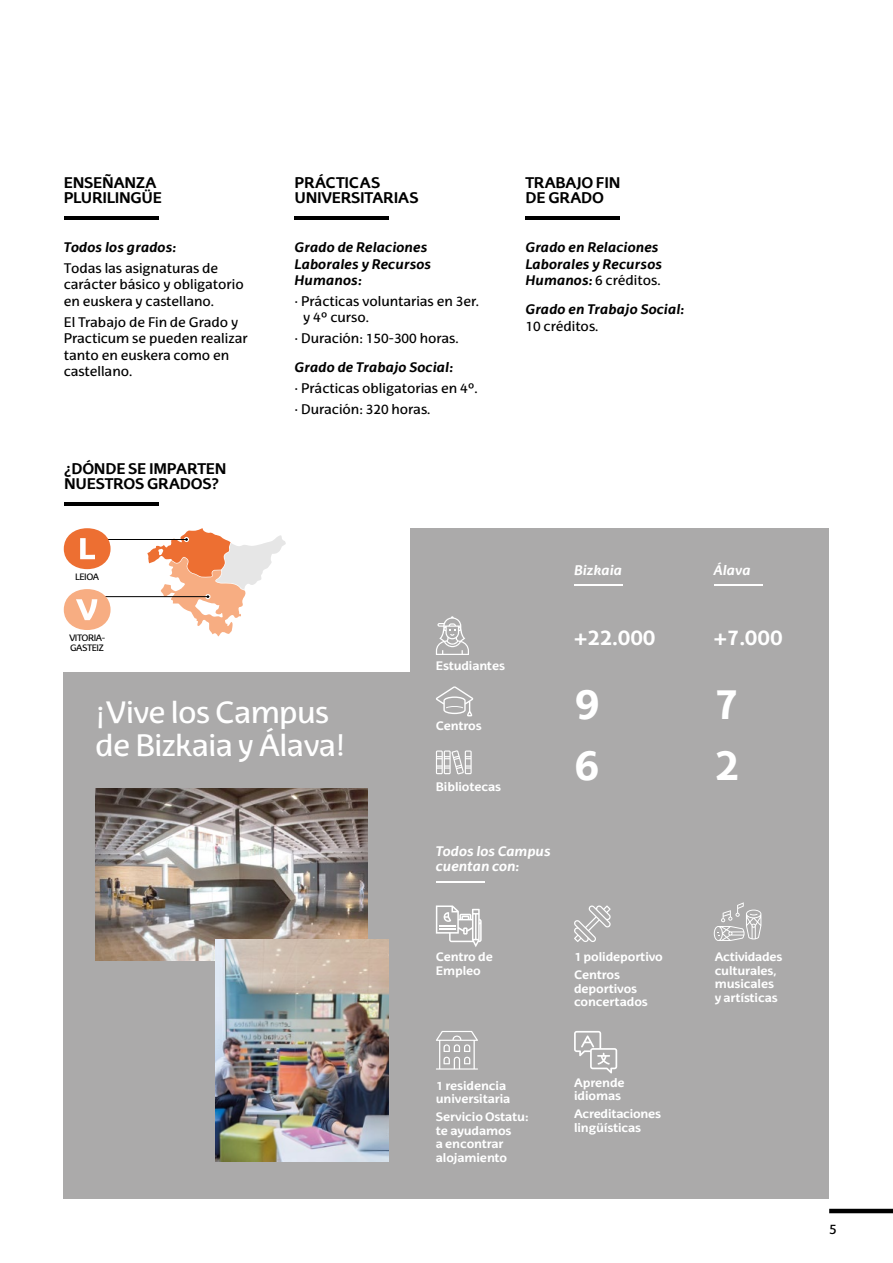
<style>
.page{position:relative;width:893px;height:1263px;background:#fff}
.page>*{position:absolute;margin:0;border:0;box-sizing:border-box;transform-origin:0 0}
.texto_us{font:700 42px "EHU Sans";color:#fff}
.texto_us-2{font:30px/33px "EHU Sans";letter-spacing:-.02em;color:#fff}
.texto_us-3{font:700 21px "EHU Sans";letter-spacing:-.01em;color:#fff}
.texto_us-4{font:700 15px/15px "EHU Sans";letter-spacing:-.02em;color:#000}
.texto_us-5{font:700 15px "EHU Sans";color:#000}
.texto_us-6{font:13.5px/16.5px "EHU Sans";color:#000}
.texto_us-7{font:italic 700 13.5px/16.5px "EHU Sans";color:#000}
.texto_us-8{font:italic 700 13.5px/15px "EHU Sans";letter-spacing:-.01em;color:#fff}
.texto_us-9{font:700 12px/13.5px "EHU Sans";letter-spacing:-.01em;color:#fff}
.Normal_us{font:9px/10.1px "EHU Sans";letter-spacing:-.05em;color:#000}
.s1{font-weight:400;font-style:normal}
</style>
<div class="page">
<div style="left:64px;top:528px;width:765px;height:671px;background:#abaaaa"></div>
<hr style="left:574px;top:585px;width:49px;height:1px;background:#fff">
<hr style="left:714px;top:585px;width:48px;height:1px;background:#fff">
<svg style="left:436px;top:1031px;width:42px;height:38px"></svg>
<svg style="left:714px;top:902px;width:47px;height:39px"></svg>
<svg style="left:436px;top:616px;width:33px;height:39px"></svg>
<svg style="left:436px;top:686px;width:37px;height:30px"></svg>
<svg style="left:436px;top:750px;width:36px;height:24px"></svg>
<svg style="left:436px;top:905px;width:46px;height:42px"></svg>
<svg style="left:574px;top:905px;width:37px;height:37px"></svg>
<svg style="left:574px;top:1031px;width:43px;height:42px"></svg>
<hr style="left:436px;top:881px;width:49px;height:2px;background:#fff">
<div style="left:0;top:463px;width:410px;height:209px;background:#fff"></div>
<hr style="left:295px;top:216px;width:94px;height:3px;background:#000">
<hr style="left:64px;top:216px;width:94px;height:3px;background:#000">
<hr style="left:525px;top:216px;width:95px;height:3px;background:#000">
<svg style="left:147px;top:528px;width:139px;height:108px"></svg>
<hr style="left:103px;top:539px;width:85px;height:1px;background:#000">
<hr style="left:96px;top:596px;width:113px;height:1px;background:#000">
<div style="left:64px;top:528px;width:47px;height:41px;background:#ed6f32;border-radius:50%"></div>
<svg style="left:80px;top:538px;width:15px;height:21px"></svg>
<div style="left:64px;top:589px;width:47px;height:41px;background:#f7ad82;border-radius:50%"></div>
<svg style="left:76px;top:599px;width:21px;height:21px"></svg>
<hr style="left:64px;top:502px;width:95px;height:4px;background:#000">
<img style="left:95px;top:789px;width:272px;height:171px">
<img style="left:216px;top:939px;width:173px;height:222px">
<hr style="left:829px;top:1209px;width:64px;height:4px;background:#000">
<p class="texto_us-5" style="left:295px;top:173px;width:87px">PRÁCTICAS</p>
<p class="texto_us-4" style="left:295px;top:190px;width:126px">UNIVERSITARIAS</p>
<p class="texto_us-4" style="left:64px;top:175px;width:100px">ENSEÑANZA<br>PLURILINGÜE</p>
<p class="texto_us-4" style="left:525px;top:175px;width:96px">TRABAJO FIN<br>DE GRADO</p>
<p class="texto_us-7" style="left:64px;top:239px;width:114px">Todos los grados:</p>
<p class="texto_us-6" style="left:64px;top:260px;width:181px">Todas las asignaturas de carácter básico y obligatorio en euskera y castellano.</p>
<p class="texto_us-6" style="left:64px;top:313px;width:185px">El Trabajo de Fin de Grado y<br>Practicum se pueden realizar tanto en euskera como en castellano.</p>
<p class="texto_us-7" style="left:295px;top:239px;width:138px">Grado de Relaciones<br>Laborales y Recursos<br>Humanos:</p>
<p class="texto_us-6" style="left:303px;top:293px;width:177px;text-indent:-9px">· Prácticas voluntarias en 3er. y 4º curso.</p>
<p class="texto_us-6" style="left:295px;top:330px;width:166px">· Duración: 150-300 horas.</p>
<p class="texto_us-7" style="left:295px;top:359px;width:160px">Grado de Trabajo Social:</p>
<p class="texto_us-6" style="left:295px;top:380px;width:185px">· Prácticas obligatorias en 4º.</p>
<p class="texto_us-6" style="left:295px;top:401px;width:137px">· Duración: 320 horas.</p>
<p class="texto_us-7" style="left:525px;top:239px;width:138px">Grado en Relaciones<br>Laborales y Recursos<br>Humanos: <span class="s1">6 créditos.</span></p>
<p class="texto_us-7" style="left:525px;top:301px;width:160px">Grado en Trabajo Social:<br><span class="s1">10 créditos.</span></p>
<p class="texto_us-4" style="left:64px;top:461px;width:164px">¿DÓNDE SE IMPARTEN<br>NUESTROS GRADOS?</p>
<p class="Normal_us" style="left:75px;top:571px;width:26px">LEIOA</p>
<p class="Normal_us" style="left:69px;top:632px;width:38px">VITORIA-<br>GASTEIZ</p>
<p class="texto_us-2" style="left:95px;top:695px;width:252px">¡Vive los Campus de Bizkaia y Álava!</p>
<p class="texto_us-8" style="left:574px;top:562px;width:50px">Bizkaia</p>
<p class="texto_us-8" style="left:714px;top:562px;width:38px">Álava</p>
<p class="texto_us-9" style="left:436px;top:659px;width:71px">Estudiantes</p>
<p class="texto_us-9" style="left:436px;top:718px;width:47px">Centros</p>
<p class="texto_us-9" style="left:436px;top:779px;width:67px">Bibliotecas</p>
<p class="texto_us-8" style="left:436px;top:843px;width:117px">Todos los Campus cuentan con:</p>
<p class="texto_us-3" style="left:574px;top:624px;width:83px">+22.000</p>
<p class="texto_us-3" style="left:714px;top:624px;width:71px">+7.000</p>
<p class="texto_us" style="left:574px;top:678px;width:27px">9</p>
<p class="texto_us" style="left:714px;top:678px;width:27px">7</p>
<p class="texto_us" style="left:574px;top:738px;width:27px">6</p>
<p class="texto_us" style="left:714px;top:738px;width:27px">2</p>
<p class="texto_us-9" style="left:436px;top:950px;width:59px">Centro de<br>Empleo</p>
<p class="texto_us-9" style="left:574px;top:950px;width:90px">1 polideportivo</p>
<p class="texto_us-9" style="left:574px;top:968px;width:75px">Centros deportivos concertados</p>
<p class="texto_us-9" style="left:436px;top:1078px;width:76px">1 residencia universitaria</p>
<p class="texto_us-9" style="left:436px;top:1110px;width:94px">Servicio Ostatu: te ayudamos<br>a encontrar alojamiento</p>
<p class="texto_us-9" style="left:574px;top:1075px;width:52px">Aprende idiomas</p>
<p class="texto_us-9" style="left:574px;top:1107px;width:89px">Acreditaciones lingüísticas</p>
<p class="texto_us-9" style="left:715px;top:950px;width:69px">Actividades culturales, musicales y artísticas</p>
<p class="texto_us-6" style="left:829px;top:1221px;width:9px">5</p>
</div>
